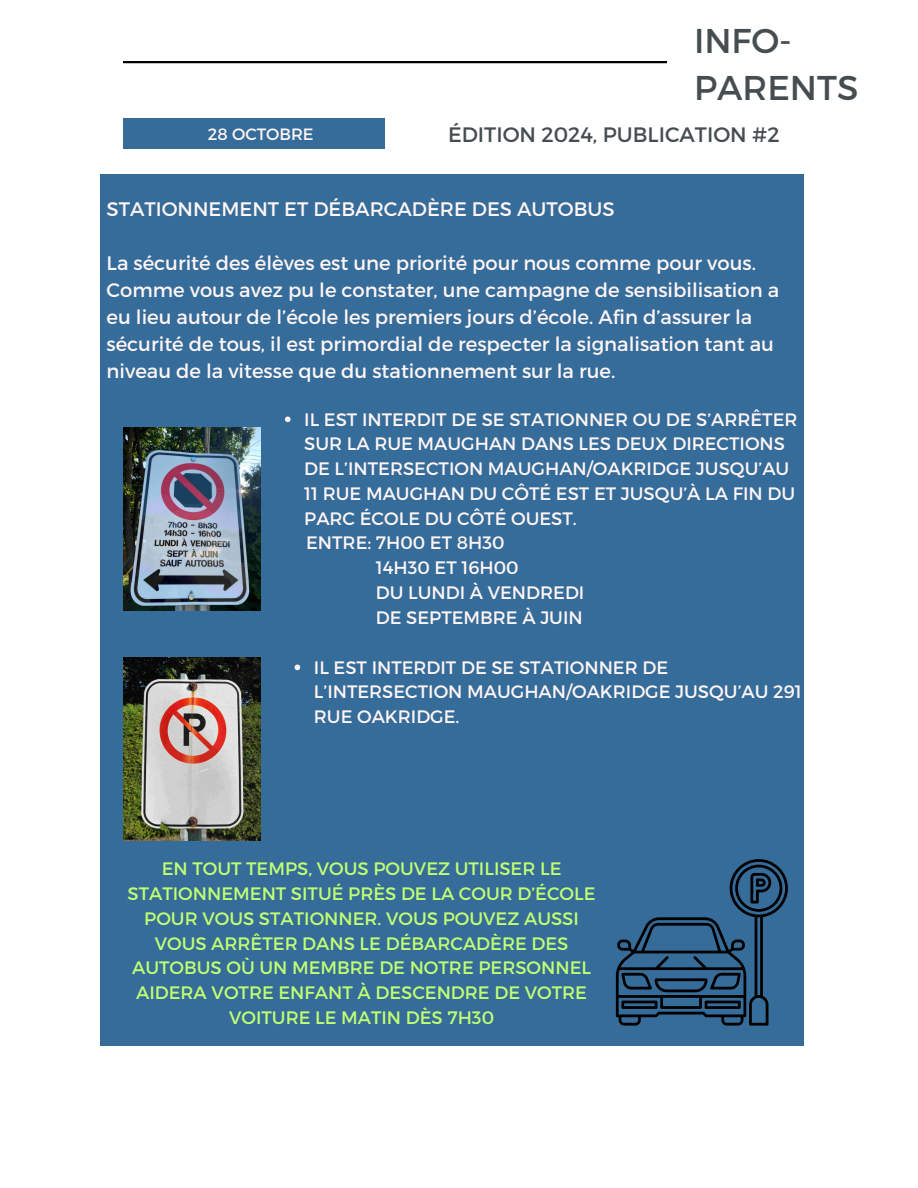
<style>
.page{position:relative;width:918px;height:1188px;background:#fff}
.page>*{position:absolute;margin:0;border:0;box-sizing:border-box;transform-origin:0 0}
.t1{font:34.35px/47.2px "Montserrat";color:#464d50}
.t2{font:20.85px "Montserrat";color:#464d50}
.t3{font:19.5px/27px "Montserrat";color:#fff5f5}
.t4{font:18px/24.8px "Montserrat";color:#fff5f5}
.t5{font:18px/24.8px "Montserrat";color:#c1ff72;text-align:center}
.t6{font:16.35px "Montserrat";color:#fff5f5}
</style>
<div class="page">
<hr style="left:123px;top:61px;width:544px;height:2px;background:#000">
<div style="left:123px;top:118px;width:262px;height:31px;background:#356c9a"></div>
<div style="left:100px;top:175px;width:703px;height:870px;background:#356c9a"></div>
<img style="left:123px;top:427px;width:137px;height:183px">
<img style="left:123px;top:657px;width:137px;height:184px">
<svg style="left:616px;top:859px;width:172px;height:167px"></svg>
<svg style="left:285px;top:417px;width:6px;height:5px"></svg>
<svg style="left:295px;top:665px;width:5px;height:5px"></svg>
<p class="t1" style="left:694px;top:15px;width:166px">INFO-<br>PARENTS</p>
<p class="t6" style="left:208px;top:124px;width:107px">28 OCTOBRE</p>
<h3 class="t2" style="left:448px;top:121px;width:333px">ÉDITION 2024, PUBLICATION #2</h3>
<h4 class="t3" style="left:107px;top:194px;width:510px">STATIONNEMENT ET DÉBARCADÈRE DES AUTOBUS</h4>
<h2 class="t3" style="left:107px;top:248px;width:674px">La sécurité des élèves est une priorité pour nous comme pour vous.<br>Comme vous avez pu le constater, une campagne de sensibilisation a eu lieu autour de l’école les premiers jours d’école. Afin d’assurer la sécurité de tous, il est primordial de respecter la signalisation tant au niveau de la vitesse que du stationnement sur la rue.</h2>
<p class="t4" style="left:304px;top:406px;width:495px">IL EST INTERDIT DE SE STATIONNER OU DE S’ARRÊTER SUR LA RUE MAUGHAN DANS LES DEUX DIRECTIONS DE L’INTERSECTION MAUGHAN/OAKRIDGE JUSQU’AU 11 RUE MAUGHAN DU CÔTÉ EST ET JUSQU’À LA FIN DU PARC ÉCOLE DU CÔTÉ OUEST.</p>
<h4 class="t4" style="left:376px;top:530px;width:210px;text-indent:-70px">ENTRE: 7H00 ET 8H30<br>14H30 ET 16H00<br>DU LUNDI À VENDREDI<br>DE SEPTEMBRE À JUIN</h4>
<p class="t4" style="left:314px;top:654px;width:489px">IL EST INTERDIT DE SE STATIONNER DE<br>L’INTERSECTION MAUGHAN/OAKRIDGE JUSQU’AU 291<br>RUE OAKRIDGE.</p>
<h4 class="t5" style="left:128px;top:856px;width:470px">EN TOUT TEMPS, VOUS POUVEZ UTILISER LE STATIONNEMENT SITUÉ PRÈS DE LA COUR D’ÉCOLE POUR VOUS STATIONNER. VOUS POUVEZ AUSSI VOUS ARRÊTER DANS LE DÉBARCADÈRE DES AUTOBUS OÙ UN MEMBRE DE NOTRE PERSONNEL AIDERA VOTRE ENFANT À DESCENDRE DE VOTRE VOITURE LE MATIN DÈS 7H30</h4>
</div>
